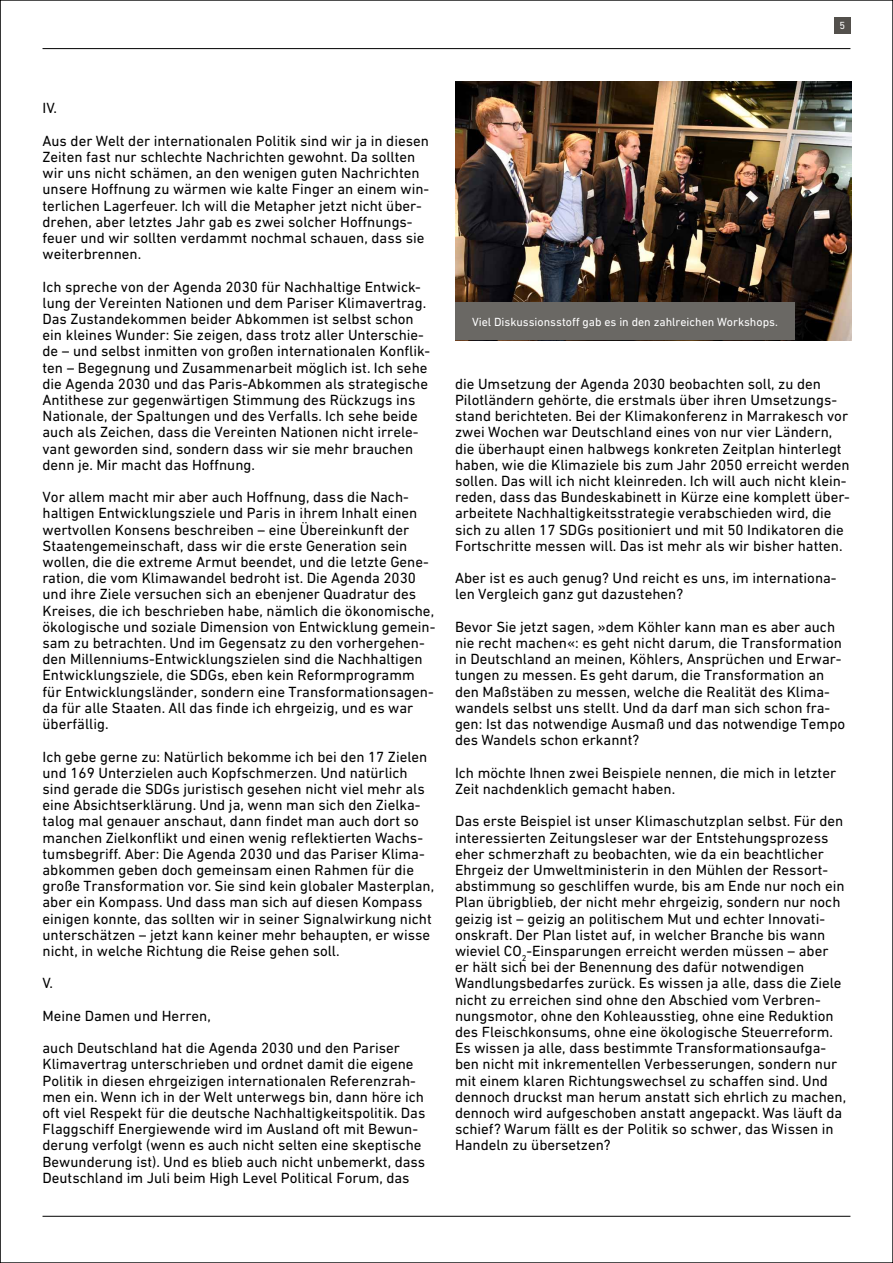
<style>
.page{position:relative;width:893px;height:1263px;background:#fff}
.page>*{position:absolute;margin:0;border:0;box-sizing:border-box;transform-origin:0 0}
.t1{font:15px/16.2px "DIN Next W1 G";color:#000}
.t2{font:12px "DIN Next W1 G";color:#fff}
.t3{font:10.5px "DIN Next W1 G";color:#fff}
</style>
<div class="page">
<hr style="left:43px;top:1216px;width:807px;height:1px;background:#000">
<img style="left:455px;top:81px;width:396px;height:259px">
<div style="left:455px;top:302px;width:340px;height:38px;background:#6a6864"></div>
<div style="left:834px;top:17px;width:16px;height:16px;background:#53504c"></div>
<hr style="left:43px;top:48px;width:807px;height:1px;background:#000">
<p class="t3" style="left:839px;top:19px;width:7px">5</p>
<p class="t1" style="left:43px;top:92px;width:388px;line-height:32.4px">IV.<br>Aus der Welt der internationalen Politik sind wir ja in diesen</p>
<p class="t1" style="left:43px;top:149px;width:388px">Zeiten fast nur schlechte Nachrichten gewohnt. Da sollten wir uns nicht schämen, an den wenigen guten Nachrichten unsere Hoffnung zu wärmen wie kalte Finger an einem win&shy;terlichen Lagerfeuer. Ich will die Metapher jetzt nicht über&shy;drehen, aber letztes Jahr gab es zwei solcher Hoffnungs&shy;feuer und wir sollten verdammt nochmal schauen, dass sie weiterbrennen.</p>
<p class="t1" style="left:43px;top:278px;width:389px">Ich spreche von der Agenda 2030 für Nachhaltige Entwick&shy;lung der Vereinten Nationen und dem Pariser Klimavertrag.<br>Das Zustandekommen beider Abkommen ist selbst schon ein kleines Wunder: Sie zeigen, dass trotz aller Unterschie&shy;de – und selbst inmitten von großen internationalen Konflik&shy;ten – Begegnung und Zusammenarbeit möglich ist. Ich sehe die Agenda 2030 und das Paris-Abkommen als strategische Antithese zur gegenwärtigen Stimmung des Rückzugs ins Nationale, der Spaltungen und des Verfalls. Ich sehe beide auch als Zeichen, dass die Vereinten Nationen nicht irrele&shy;vant geworden sind, sondern dass wir sie mehr brauchen denn je. Mir macht das Hoffnung.</p>
<p class="t1" style="left:43px;top:489px;width:394px">Vor allem macht mir aber auch Hoffnung, dass die Nach&shy;haltigen Entwicklungsziele und Paris in ihrem Inhalt einen wertvollen Konsens beschreiben – eine Übereinkunft der Staatengemeinschaft, dass wir die erste Generation sein wollen, die die extreme Armut beendet, und die letzte Gene&shy;ration, die vom Klimawandel bedroht ist. Die Agenda 2030 und ihre Ziele versuchen sich an ebenjener Quadratur des Kreises, die ich beschrieben habe, nämlich die ökonomische, ökologische und soziale Dimension von Entwicklung gemein&shy;sam zu betrachten. Und im Gegensatz zu den vorhergehen&shy;den Millenniums-Entwicklungszielen sind die Nachhaltigen Entwicklungsziele, die SDGs, eben kein Reformprogramm für Entwicklungsländer, sondern eine Transformationsagen&shy;da für alle Staaten. All das finde ich ehrgeizig, und es war überfällig.</p>
<p class="t1" style="left:43px;top:748px;width:393px">Ich gebe gerne zu: Natürlich bekomme ich bei den 17 Zielen und 169 Unterzielen auch Kopfschmerzen. Und natürlich sind gerade die SDGs juristisch gesehen nicht viel mehr als eine Absichtserklärung. Und ja, wenn man sich den Zielka&shy;talog mal genauer anschaut, dann findet man auch dort so manchen Zielkonflikt und einen wenig reflektierten Wachs&shy;tumsbegriff. Aber: Die Agenda 2030 und das Pariser Klima&shy;abkommen geben doch gemeinsam einen Rahmen für die große Transformation vor. Sie sind kein globaler Masterplan, aber ein Kompass. Und dass man sich auf diesen Kompass einigen konnte, das sollten wir in seiner Signalwirkung nicht unterschätzen – jetzt kann keiner mehr behaupten, er wisse nicht, in welche Richtung die Reise gehen soll.</p>
<p class="t1" style="left:43px;top:967px;width:359px;line-height:32.4px">V.<br>Meine Damen und Herren,<br>auch Deutschland hat die Agenda 2030 und den Pariser</p>
<p class="t1" style="left:43px;top:1056px;width:384px">Klimavertrag unterschrieben und ordnet damit die eigene Politik in diesen ehrgeizigen internationalen Referenzrah&shy;men ein. Wenn ich in der Welt unterwegs bin, dann höre ich oft viel Respekt für die deutsche Nachhaltigkeitspolitik. Das Flaggschiff Energiewende wird im Ausland oft mit Bewun&shy;derung verfolgt (wenn es auch nicht selten eine skeptische Bewunderung ist). Und es blieb auch nicht unbemerkt, dass Deutschland im Juli beim High Level Political Forum, das</p>
<p class="t2" style="left:472px;top:315px;width:307px">Viel Diskussionsstoff gab es in den zahlreichen Workshops.</p>
<p class="t1" style="left:455px;top:375px;width:396px">die Umsetzung der Agenda 2030 beobachten soll, zu den Pilotländern gehörte, die erstmals über ihren Umsetzungs&shy;stand berichteten. Bei der Klimakonferenz in Marrakesch vor zwei Wochen war Deutschland eines von nur vier Ländern, die überhaupt einen halbwegs konkreten Zeitplan hinterlegt haben, wie die Klimaziele bis zum Jahr 2050 erreicht werden sollen. Das will ich nicht kleinreden. Ich will auch nicht klein&shy;reden, dass das Bundeskabinett in Kürze eine komplett über&shy;arbeitete Nachhaltigkeitsstrategie verabschieden wird, die sich zu allen 17 SDGs positioniert und mit 50 Indikatoren die Fortschritte messen will. Das ist mehr als wir bisher hatten.</p>
<p class="t1" style="left:455px;top:570px;width:383px">Aber ist es auch genug? Und reicht es uns, im internationa&shy;len Vergleich ganz gut dazustehen?</p>
<p class="t1" style="left:455px;top:618px;width:392px">Bevor Sie jetzt sagen, »dem Köhler kann man es aber auch nie recht machen«: es geht nicht darum, die Transformation in Deutschland an meinen, Köhlers, Ansprüchen und Erwar&shy;tungen zu messen. Es geht darum, die Transformation an den Maßstäben zu messen, welche die Realität des Klima&shy;wandels selbst uns stellt. Und da darf man sich schon fra&shy;gen: Ist das notwendige Ausmaß und das notwendige Tempo des Wandels schon erkannt?</p>
<p class="t1" style="left:455px;top:764px;width:383px">Ich möchte Ihnen zwei Beispiele nennen, die mich in letzter<br>Zeit nachdenklich gemacht haben.</p>
<p class="t1" style="left:455px;top:813px;width:393px">Das erste Beispiel ist unser Klimaschutzplan selbst. Für den interessierten Zeitungsleser war der Entstehungsprozess eher schmerzhaft zu beobachten, wie da ein beachtlicher Ehrgeiz der Umweltministerin in den Mühlen der Ressort&shy;abstimmung so geschliffen wurde, bis am Ende nur noch ein Plan übrigblieb, der nicht mehr ehrgeizig, sondern nur noch geizig ist – geizig an politischem Mut und echter Innovati&shy;onskraft. Der Plan listet auf, in welcher Branche bis wann wieviel CO<sub>2</sub>-Einsparungen erreicht werden müssen – aber<br>er hält sich bei der Benennung des dafür notwendigen Wandlungsbedarfes zurück. Es wissen ja alle, dass die Ziele nicht zu erreichen sind ohne den Abschied vom Verbren&shy;nungsmotor, ohne den Kohleausstieg, ohne eine Reduktion des Fleischkonsums, ohne eine ökologische Steuerreform.<br>Es wissen ja alle, dass bestimmte Transformationsaufga&shy;ben nicht mit inkrementellen Verbesserungen, sondern nur mit einem klaren Richtungswechsel zu schaffen sind. Und dennoch druckst man herum anstatt sich ehrlich zu machen, dennoch wird aufgeschoben anstatt angepackt. Was läuft da schief? Warum fällt es der Politik so schwer, das Wissen in Handeln zu übersetzen?</p>
</div>
